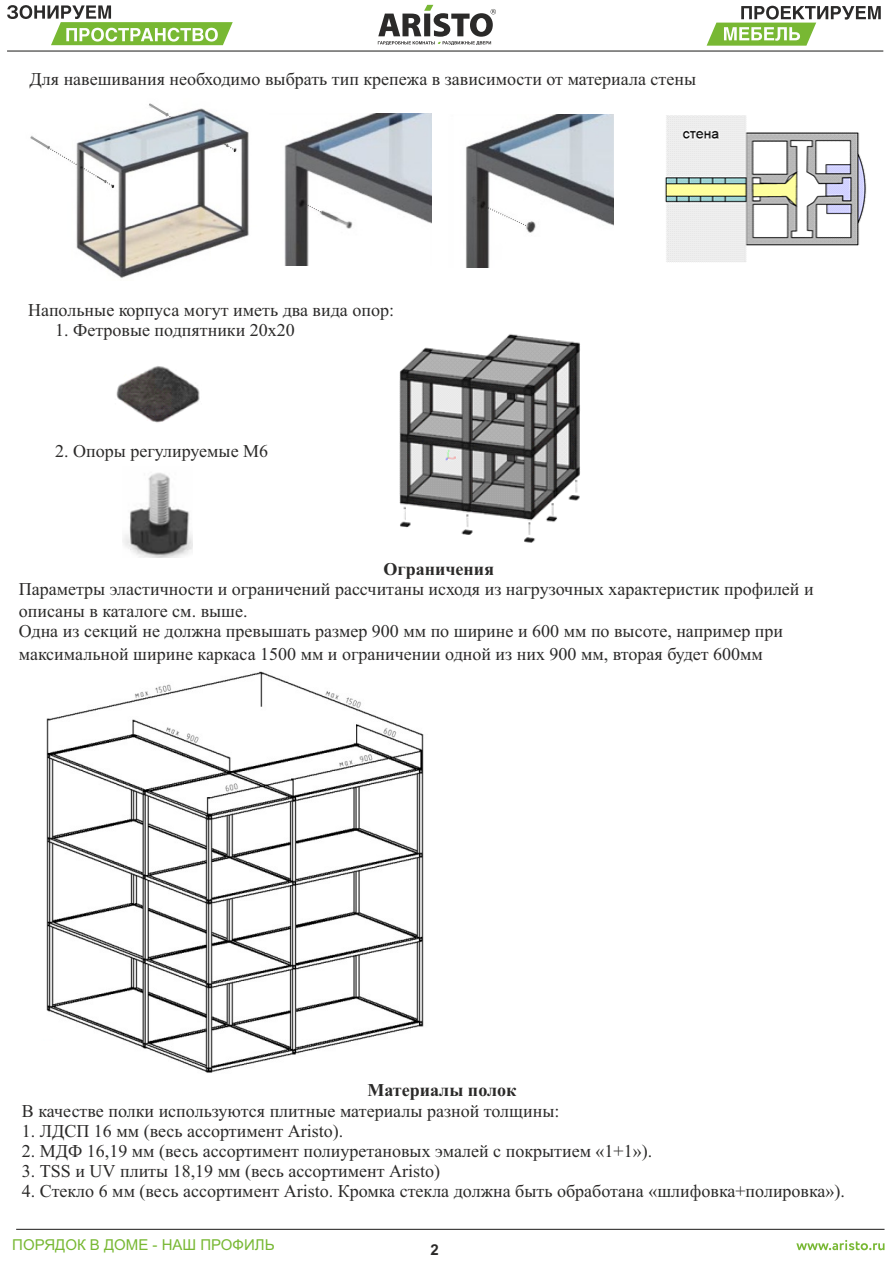
<style>
.page{position:relative;width:893px;height:1263px;background:#fff}
.page>*{position:absolute;margin:0;border:0;box-sizing:border-box;transform-origin:0 0}
.t1{font:18px/22.5px "Times New Roman";color:#2b2a29}
.t2{font:700 18px "Times New Roman";color:#2b2a29}
.t3{font:15px "Arial";color:#78b833}
.t4{font:700 15px "Arial";color:#2b2a29}
</style>
<div class="page">
<svg style="left:378px;top:5px;width:118px;height:40px"></svg>
<svg style="left:7px;top:5px;width:226px;height:40px"></svg>
<svg style="left:707px;top:6px;width:174px;height:40px"></svg>
<hr style="left:7px;top:50px;width:876px;height:2px;background:#2b2a29">
<svg style="left:796px;top:1240px;width:88px;height:10px"></svg>
<hr style="left:16px;top:1229px;width:868px;height:1px;background:#2b2a29">
<img style="left:665px;top:115px;width:202px;height:147px">
<img style="left:284px;top:114px;width:147px;height:151px">
<img style="left:466px;top:115px;width:148px;height:152px">
<svg style="left:303px;top:202px;width:18px;height:10px"></svg>
<svg style="left:482px;top:205px;width:44px;height:21px"></svg>
<img style="left:76px;top:108px;width:173px;height:170px">
<svg style="left:223px;top:143px;width:13px;height:9px"></svg>
<svg style="left:30px;top:135px;width:84px;height:53px"></svg>
<svg style="left:147px;top:103px;width:26px;height:15px"></svg>
<img style="left:116px;top:366px;width:84px;height:57px">
<img style="left:123px;top:473px;width:70px;height:84px">
<img style="left:399px;top:334px;width:181px;height:209px">
<img style="left:46px;top:671px;width:378px;height:402px">
<div style="left:32px;top:1041px;width:47px;height:35px;background:#fff"></div>
<p class="t1" style="left:30px;top:69px;width:668px">Для навешивания необходимо выбрать тип крепежа в зависимости от материала стены</p>
<p class="t1" style="left:28px;top:300px;width:367px">Напольные корпуса могут иметь два вида опор:</p>
<p class="t1" style="left:55px;top:320px;width:241px">1. Фетровые подпятники 20х20</p>
<p class="t1" style="left:55px;top:441px;width:214px">2. Опоры регулируемые М6</p>
<p class="t2" style="left:384px;top:562px;width:112px">Ограничения</p>
<p class="t1" style="left:19px;top:579px;width:796px">Параметры эластичности и ограничений рассчитаны исходя из нагрузочных характеристик профилей и описаны в каталоге см. выше.</p>
<p class="t1" style="left:19px;top:622px;width:766px">Одна из секций не должна превышать размер 900 мм по ширине и 600 мм по высоте, например при максимальной ширине каркаса 1500 мм и ограничении одной из них 900 мм, вторая будет 600мм</p>
<p class="t2" style="left:367px;top:1084px;width:151px">Материалы полок</p>
<p class="t1" style="left:22px;top:1101px;width:539px">В качестве полки используются плитные материалы разной толщины:</p>
<p class="t1" style="left:22px;top:1121px;width:323px">1. ЛДСП 16 мм (весь ассортимент Aristo).</p>
<p class="t1" style="left:22px;top:1141px;width:632px">2. МДФ 16,19 мм (весь ассортимент полиуретановых эмалей с покрытием «1+1»).</p>
<p class="t1" style="left:22px;top:1161px;width:420px">3. TSS и UV плиты 18,19 мм (весь ассортимент Aristo)</p>
<p class="t1" style="left:22px;top:1182px;width:825px">4. Стекло 6 мм (весь ассортимент Aristo. Кромка стекла должна быть обработана «шлифовка+полировка»).</p>
<p class="t3" style="left:12px;top:1239px;width:264px">ПОРЯДОК В ДОМЕ - НАШ ПРОФИЛЬ</p>
<p class="t4" style="left:430px;top:1244px;width:10px">2</p>
</div>
